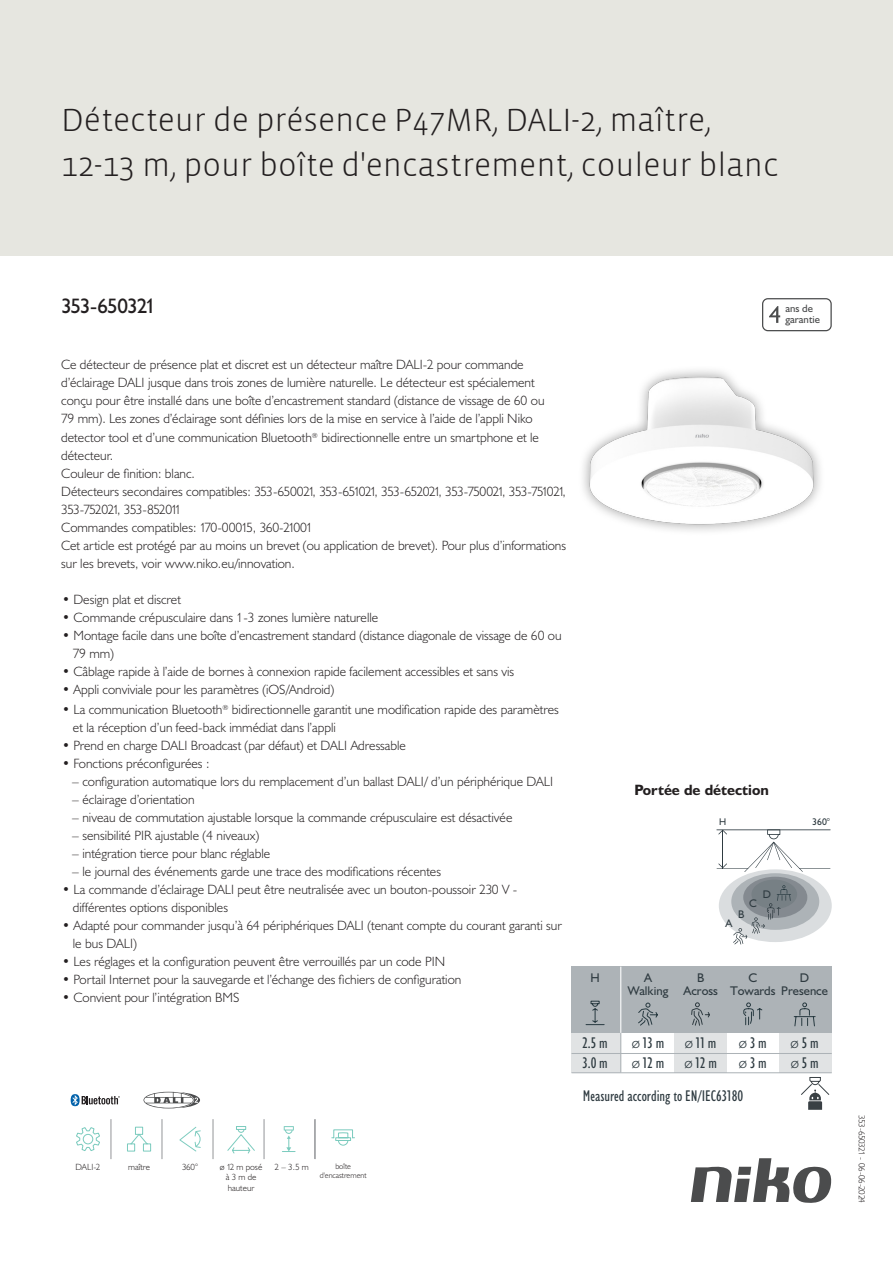
<style>
.page{position:relative;width:893px;height:1263px;background:#fff}
.page>*{position:absolute;margin:0;border:0;box-sizing:border-box;transform-origin:0 0}
.Title_datasheets{font:300 33px/45px "Vista Sans";color:#231f20}
.Article_number{font:21px "Humanist 521 BT";letter-spacing:-.05em;color:#231f20}
.t1{font:condensed 15.6px/20.7px "Humanist 521 BT";color:#2f3b41}
.Titles_parts{font:700 15px "Humanist 521 BT";color:#231f20}
.USP_bullets{font:300 13.5px/18px "Humanist 521 BT";color:#231f20}
.USPs{font:300 13.5px/18px "Humanist 521 BT";color:#231f20}
.t2{font:12.6px/13.6px "Humanist 521 BT";color:#2f3b41;text-align:center}
.t3{font:11.1px "Humanist 521 BT";color:#2f3b41}
.t4{font:10.8px/10.8px "Humanist 521 BT";color:#4b4c4d}
.t5{font:9.75px "Humanist 521 BT";color:#2f3b41}
.icontext{font:300 9px/10.8px "Humanist 521 BT";color:#231f20;text-align:center}
.Revision{font:300 9px "Humanist 521 BT";letter-spacing:-.055em;color:#231f20}
.icontext-2{font:300 8.1px/9.6px "Humanist 521 BT";color:#231f20;text-align:center}
.s1{font-weight:300;font-stretch:normal}
</style>
<div class="page">
<svg style="left:691px;top:1158px;width:141px;height:45px"></svg>
<div style="left:0;top:0;width:893px;height:255px;background:#e6e6e0"></div>
<img style="left:583px;top:370px;width:237px;height:161px">
<svg style="left:76px;top:1127px;width:24px;height:24px"></svg>
<svg style="left:127px;top:1126px;width:25px;height:26px"></svg>
<svg style="left:179px;top:1126px;width:22px;height:26px"></svg>
<svg style="left:227px;top:1126px;width:28px;height:28px"></svg>
<svg style="left:331px;top:1129px;width:24px;height:17px"></svg>
<svg style="left:282px;top:1126px;width:14px;height:26px"></svg>
<hr style="left:314px;top:1119px;width:1px;height:40px;background:#939598">
<hr style="left:111px;top:1119px;width:1px;height:40px;background:#939598">
<hr style="left:162px;top:1119px;width:1px;height:40px;background:#939598">
<hr style="left:213px;top:1119px;width:1px;height:40px;background:#939598">
<hr style="left:264px;top:1119px;width:1px;height:40px;background:#939598">
<hr style="left:315px;top:1119px;width:1px;height:40px;background:#939598">
<svg style="left:71px;top:1094px;width:49px;height:12px"></svg>
<svg style="left:144px;top:1092px;width:56px;height:16px"></svg>
<svg style="left:762px;top:298px;width:70px;height:33px"></svg>
<div style="left:719px;top:869px;width:113px;height:73px;background:#dadddf;border-radius:50%"></div>
<div style="left:731px;top:873px;width:88px;height:57px;background:#adb3b7;border-radius:50%"></div>
<div style="left:743px;top:877px;width:64px;height:41px;background:#848a90;border-radius:50%"></div>
<div style="left:751px;top:880px;width:46px;height:29px;background:#778085;border-radius:50%"></div>
<hr style="left:716px;top:829px;width:115px;height:1px;background:#2f3b41">
<svg style="left:717px;top:829px;width:113px;height:43px"></svg>
<svg style="left:733px;top:885px;width:58px;height:59px"></svg>
<div style="left:571px;top:1033px;width:50px;height:40px;background:#e1e3e4"></div>
<div style="left:674px;top:1033px;width:53px;height:39px;background:#e1e3e4"></div>
<div style="left:779px;top:1033px;width:53px;height:39px;background:#e1e3e4"></div>
<hr style="left:571px;top:1053px;width:261px;height:1px;background:#adb3b7">
<hr style="left:571px;top:1072px;width:261px;height:1px;background:#adb3b7">
<div style="left:571px;top:966px;width:261px;height:67px;background:#adb3b7"></div>
<svg style="left:638px;top:1002px;width:20px;height:24px"></svg>
<svg style="left:743px;top:1002px;width:20px;height:24px"></svg>
<svg style="left:585px;top:1000px;width:20px;height:25px"></svg>
<hr style="left:620px;top:1030px;width:1px;height:42px;background:#adb3b7">
<svg style="left:793px;top:1002px;width:23px;height:25px"></svg>
<svg style="left:691px;top:1002px;width:19px;height:24px"></svg>
<hr style="left:620px;top:966px;width:1px;height:67px;background:#fff">
<svg style="left:801px;top:1077px;width:29px;height:33px"></svg>
<p class="Title_datasheets" style="left:61px;top:98px;width:719px">Détecteur de présence P47MR, DALI-2, maître,<br>12-13 m, pour boîte d'encastrement, couleur blanc</p>
<p class="Article_number" style="left:61px;top:293px;width:96px">353-650321</p>
<p class="t4" style="left:785px;top:303px;width:36px">ans de garantie</p>
<p class="USPs" style="left:61px;top:355px;width:485px">Ce détecteur de présence plat et discret est un détecteur maître DALI-2 pour commande d’éclairage DALI jusque dans trois zones de lumière naturelle. Le détecteur est spécialement conçu pour être installé dans une boîte d’encastrement standard (distance de vissage de 60 ou 79 mm). Les zones d’éclairage sont définies lors de la mise en service à l’aide de l’appli Niko</p>
<p class="USPs" style="left:61px;top:428px;width:506px">detector tool et d’une communication Bluetooth<sup>®</sup> bidirectionnelle entre un smartphone et le détecteur.<br>Couleur de finition: blanc.<br>Détecteurs secondaires compatibles: 353-650021, 353-651021, 353-652021, 353-750021, 353-751021, 353-752021, 353-852011<br>Commandes compatibles: 170-00015, 360-21001<br>Cet article est protégé par au moins un brevet (ou application de brevet). Pour plus d’informations sur les brevets, voir www.niko.eu/innovation.</p>
<p class="USP_bullets" style="left:62px;top:590px;width:120px">• Design plat et discret</p>
<p class="USP_bullets" style="left:62px;top:608px;width:318px">• Commande crépusculaire dans 1-3 zones lumière naturelle</p>
<p class="USP_bullets" style="left:73px;top:626px;width:490px;text-indent:-11px">• Montage facile dans une boîte d’encastrement standard (distance diagonale de vissage de 60 ou<br>79 mm)</p>
<p class="USP_bullets" style="left:62px;top:662px;width:454px">• Câblage rapide à l’aide de bornes à connexion rapide facilement accessibles et sans vis</p>
<p class="USP_bullets" style="left:62px;top:680px;width:274px">• Appli conviviale pour les paramètres (iOS/Android)</p>
<p class="USP_bullets" style="left:73px;top:700px;width:487px;text-indent:-11px">• La communication Bluetooth<sup>®</sup> bidirectionnelle garantit une modification rapide des paramètres et la réception d’un feed-back immédiat dans l’appli</p>
<p class="USP_bullets" style="left:62px;top:736px;width:345px">• Prend en charge DALI Broadcast (par défaut) et DALI Adressable</p>
<p class="USP_bullets" style="left:62px;top:754px;width:149px">• Fonctions préconfigurées :</p>
<p class="USP_bullets" style="left:72px;top:772px;width:482px">– configuration automatique lors du remplacement d’un ballast DALI/ d’un périphérique DALI</p>
<p class="USP_bullets" style="left:72px;top:790px;width:124px">– éclairage d’orientation</p>
<p class="USP_bullets" style="left:72px;top:808px;width:442px">– niveau de commutation ajustable lorsque la commande crépusculaire est désactivée</p>
<p class="USP_bullets" style="left:72px;top:826px;width:188px">– sensibilité PIR ajustable (4 niveaux)</p>
<p class="USP_bullets" style="left:72px;top:844px;width:199px">– intégration tierce pour blanc réglable</p>
<p class="USP_bullets" style="left:72px;top:862px;width:370px">– le journal des événements garde une trace des modifications récentes</p>
<p class="USP_bullets" style="left:73px;top:880px;width:446px;text-indent:-11px">• La commande d’éclairage DALI peut être neutralisée avec un bouton-poussoir 230 V - différentes options disponibles</p>
<p class="USP_bullets" style="left:73px;top:916px;width:490px;text-indent:-11px">• Adapté pour commander jusqu’à 64 périphériques DALI (tenant compte du courant garanti sur le bus DALI)</p>
<p class="USP_bullets" style="left:62px;top:952px;width:385px">• Les réglages et la configuration peuvent être verrouillés par un code PIN</p>
<p class="USP_bullets" style="left:62px;top:970px;width:401px">• Portail Internet pour la sauvegarde et l’échange des fichiers de configuration</p>
<p class="USP_bullets" style="left:62px;top:988px;width:179px">• Convient pour l’intégration BMS</p>
<p class="Titles_parts" style="left:634px;top:781px;width:136px">Portée de détection</p>
<p class="t5" style="left:719px;top:816px;width:9px">H</p>
<p class="t3" style="left:763px;top:887px;width:10px">D</p>
<p class="t3" style="left:749px;top:896px;width:9px">C</p>
<p class="t3" style="left:738px;top:907px;width:8px">B</p>
<p class="t3" style="left:726px;top:917px;width:8px">A</p>
<p class="t5" style="left:812px;top:816px;width:19px">360°</p>
<p class="t2" style="left:730px;top:970px;width:47px">C<br>Towards</p>
<p class="t2" style="left:590px;top:970px;width:11px">H</p>
<p class="t2" style="left:781px;top:970px;width:48px">D<br>Presence</p>
<p class="t2" style="left:628px;top:970px;width:42px">A<br>Walking</p>
<p class="t1" style="left:632px;top:1032px;width:34px"><span class="s1">ø</span> 13 m <span class="s1">ø</span> 12 m</p>
<p class="t2" style="left:683px;top:970px;width:36px">B<br>Across</p>
<p class="t1" style="left:582px;top:1032px;width:27px">2.5 m<br>3.0 m</p>
<p class="t1" style="left:685px;top:1032px;width:33px"><span class="s1">ø</span> 11 m</p>
<p class="t1" style="left:739px;top:1032px;width:29px"><span class="s1">ø</span> 3 m</p>
<p class="t1" style="left:791px;top:1032px;width:30px"><span class="s1">ø</span> 5 m</p>
<p class="t1" style="left:684px;top:1053px;width:34px"><span class="s1">ø</span> 12 m</p>
<p class="t1" style="left:739px;top:1053px;width:29px"><span class="s1">ø</span> 3 m</p>
<p class="t1" style="left:791px;top:1053px;width:30px"><span class="s1">ø</span> 5 m</p>
<p class="t1" style="left:583px;top:1086px;width:162px">Measured according to EN/IEC63180</p>
<p class="icontext" style="left:76px;top:1161px;width:26px">DALI-2</p>
<p class="icontext" style="left:128px;top:1161px;width:23px">maître</p>
<p class="icontext" style="left:182px;top:1161px;width:17px">360°</p>
<p class="icontext" style="left:220px;top:1161px;width:44px">ø 12 m posé à 3 m de hauteur</p>
<p class="icontext-2" style="left:320px;top:1161px;width:48px">boîte d'encastrement</p>
<p class="icontext" style="left:275px;top:1161px;width:36px">2 – 3.5 m</p>
<p class="Revision" style="left:868px;top:1115px;width:89px;rotate:90deg">353-650321 - 06-06-2024</p>
</div>
